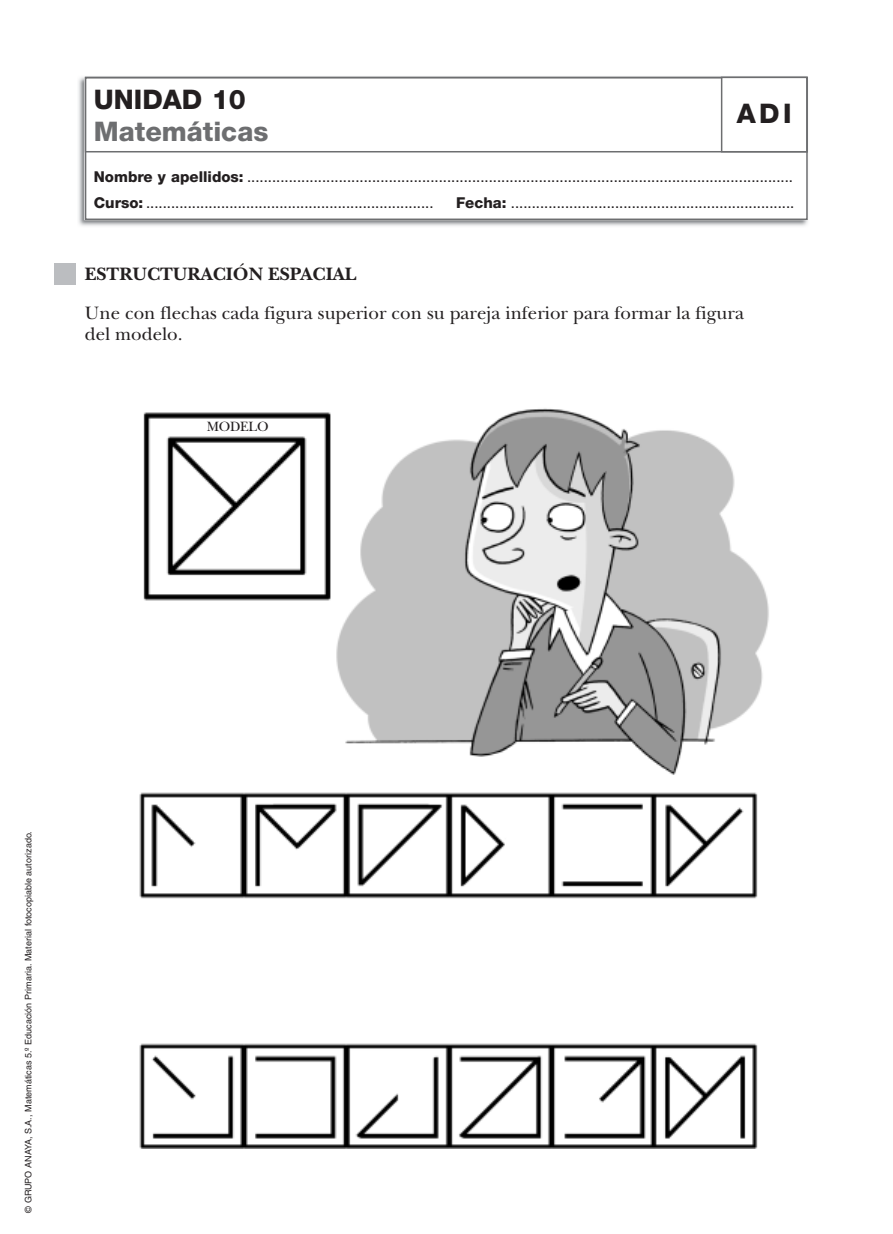
<style>
.page{position:relative;width:893px;height:1234px;background:#fff}
.page>*{position:absolute;margin:0;border:0;box-sizing:border-box;transform-origin:0 0}
.t1{font:800 27px/32.4px "Helvetica Neue";color:#6d6e70}
.t2{font:800 27px "Helvetica Neue";color:#231f20}
.t3{font:18.75px/38.7px "New Baskerville";color:#231f20}
.t4{font:15px/26.5px "Helvetica Neue";color:#231f20}
.t5{font:14.1px "New Baskerville";letter-spacing:-.02em;color:#231f20}
.t6{font:9px "Helvetica";color:#231f20}
.s1{color:#231f20}
.s2{font-weight:800}
.s3{font-weight:700}
</style>
<div class="page">
<img style="left:78px;top:76px;width:730px;height:150px">
<div style="left:86px;top:77px;width:721px;height:142px;background:#fff"></div>
<div style="left:85px;top:77px;width:723px;height:143px;border:2px solid #6d6e70"></div>
<div style="left:85px;top:77px;width:723px;height:75px;border:2px solid #6d6e70"></div>
<div style="left:721px;top:77px;width:87px;height:75px;border:2px solid #6d6e70"></div>
<div style="left:55px;top:264px;width:21px;height:21px;background:#bbbdc0"></div>
<img style="left:139px;top:408px;width:630px;height:739px">
<p class="t1" style="left:94px;top:85px;width:176px"><span class="s1">UNIDAD 10<br></span>Matemáticas</p>
<p class="t2" style="left:737px;top:104px;width:56px">ADI</p>
<p class="t4" style="left:94px;top:164px;width:701px"><span class="s2">Nombre y apellidos:</span> ...................................................................................................................................<br><span class="s2">Curso:</span> .....................................................................</p>
<p class="t4" style="left:456px;top:191px;width:340px"><span class="s2">Fecha:</span> ....................................................................</p>
<p class="t3" style="left:85px;top:257px;width:661px"><span class="s3">ESTRUCTURACIÓN ESPACIAL<br></span>Une con flechas cada figura superior con su pareja inferior para formar la figura</p>
<p class="t3" style="left:85px;top:317px;width:99px">del modelo.</p>
<p class="t5" style="left:207px;top:421px;width:63px">MODELO</p>
<p class="t6" style="left:25px;top:1212px;width:383px;rotate:-90deg">© GRUPO ANAYA, S.A., Matemáticas 5.º Educación Primaria. Material fotocopiable autorizado.</p>
</div>
